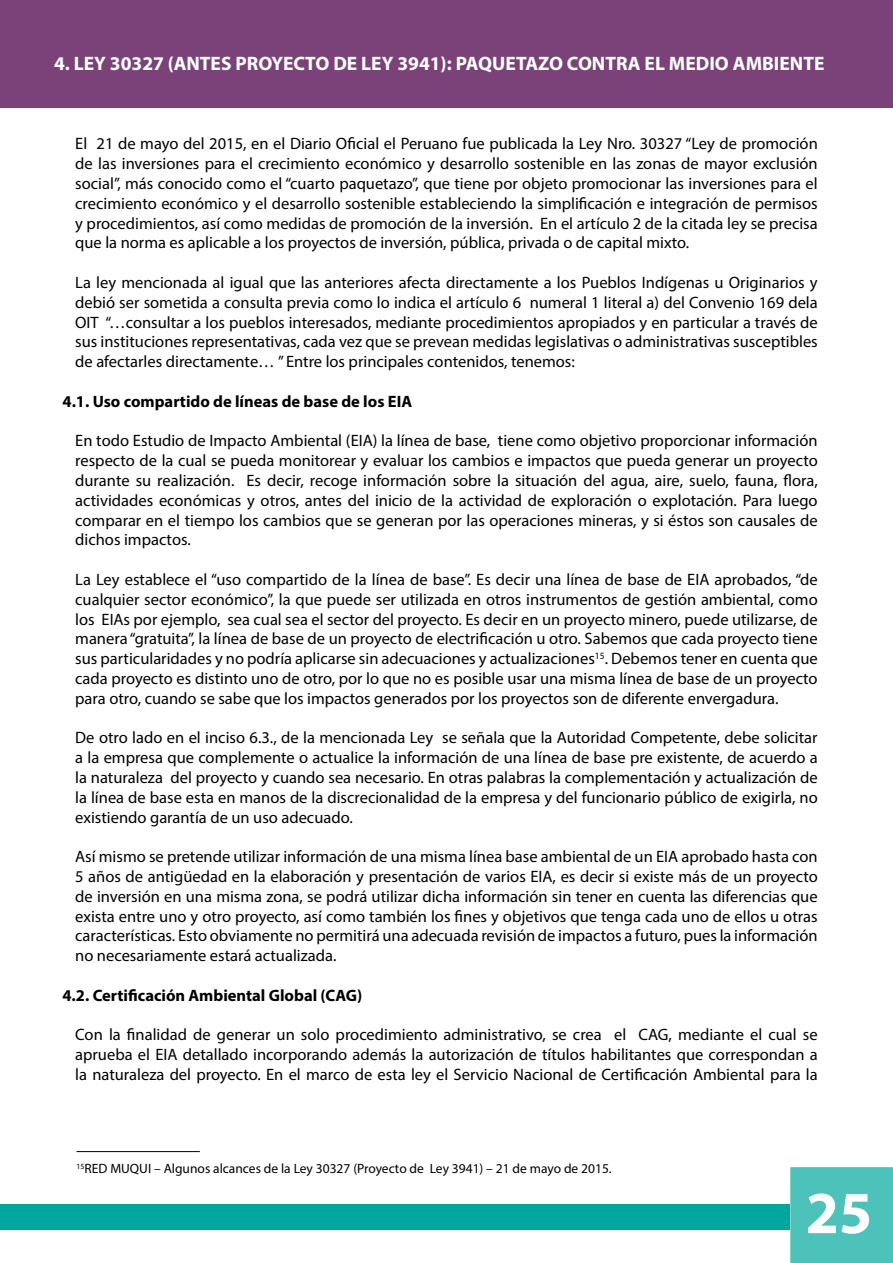
<style>
.page{position:relative;width:893px;height:1263px;background:#fff}
.page>*{position:absolute;margin:0;border:0;box-sizing:border-box;transform-origin:0 0}
.t1{font:700 60px "Myriad Pro";color:#fff}
.t2{font:700 19.5px "Myriad Pro";color:#fff}
.t3{font:16.5px/19.8px "Myriad Pro";color:#000;text-align:justify}
.t4{font:700 16.5px "Myriad Pro";color:#000}
.t5{font:13.5px "Myriad Pro";color:#000}
</style>
<div class="page">
<div style="left:0;top:1204px;width:790px;height:26px;background:#00a79e"></div>
<div style="left:790px;top:1167px;width:103px;height:96px;background:#4dc2bb"></div>
<div style="left:0;top:0;width:893px;height:107px;background:#7a4278"></div>
<hr style="left:77px;top:1151px;width:123px;height:1px;background:#000">
<p class="t2" style="left:54px;top:51px;width:772px">4. LEY 30327 (ANTES PROYECTO DE LEY 3941): PAQUETAZO CONTRA EL MEDIO AMBIENTE</p>
<p class="t3" style="left:75px;top:134px;width:744px">El 21 de mayo del 2015, en el Diario Oficial el Peruano fue publicada la Ley Nro. 30327 “Ley de promoción de las inversiones para el crecimiento económico y desarrollo sostenible en las zonas de mayor exclusión social”, más conocido como el “cuarto paquetazo”, que tiene por objeto promocionar las inversiones para el crecimiento económico y el desarrollo sostenible estableciendo la simplificación e integración de permisos y procedimientos, así como medidas de promoción de la inversión. En el artículo 2 de la citada ley se precisa que la norma es aplicable a los proyectos de inversión, pública, privada o de capital mixto.</p>
<p class="t3" style="left:75px;top:272px;width:744px">La ley mencionada al igual que las anteriores afecta directamente a los Pueblos Indígenas u Originarios y debió ser sometida a consulta previa como lo indica el artículo 6 numeral 1 literal a) del Convenio 169 dela OIT “…consultar a los pueblos interesados, mediante procedimientos apropiados y en particular a través de sus instituciones representativas, cada vez que se prevean medidas legislativas o administrativas susceptibles de afectarles directamente… ” Entre los principales contenidos, tenemos:</p>
<p class="t4" style="left:63px;top:390px;width:351px">4.1. Uso compartido de líneas de base de los EIA</p>
<p class="t3" style="left:75px;top:431px;width:744px">En todo Estudio de Impacto Ambiental (EIA) la línea de base, tiene como objetivo proporcionar información respecto de la cual se pueda monitorear y evaluar los cambios e impactos que pueda generar un proyecto durante su realización. Es decir, recoge información sobre la situación del agua, aire, suelo, fauna, flora, actividades económicas y otros, antes del inicio de la actividad de exploración o explotación. Para luego comparar en el tiempo los cambios que se generan por las operaciones mineras, y si éstos son causales de dichos impactos.</p>
<p class="t3" style="left:75px;top:569px;width:744px">La Ley establece el “uso compartido de la línea de base”. Es decir una línea de base de EIA aprobados, “de cualquier sector económico”, la que puede ser utilizada en otros instrumentos de gestión ambiental, como los EIAs por ejemplo, sea cual sea el sector del proyecto. Es decir en un proyecto minero, puede utilizarse, de manera “gratuita”, la línea de base de un proyecto de electrificación u otro. Sabemos que cada proyecto tiene sus particularidades y no podría aplicarse sin adecuaciones y actualizaciones<sup>15</sup>. Debemos tener en cuenta que cada proyecto es distinto uno de otro, por lo que no es posible usar una misma línea de base de un proyecto para otro, cuando se sabe que los impactos generados por los proyectos son de diferente envergadura.</p>
<p class="t3" style="left:75px;top:728px;width:744px">De otro lado en el inciso 6.3., de la mencionada Ley se señala que la Autoridad Competente, debe solicitar a la empresa que complemente o actualice la información de una línea de base pre existente, de acuerdo a la naturaleza del proyecto y cuando sea necesario. En otras palabras la complementación y actualización de la línea de base esta en manos de la discrecionalidad de la empresa y del funcionario público de exigirla, no existiendo garantía de un uso adecuado.</p>
<p class="t3" style="left:75px;top:846px;width:744px">Así mismo se pretende utilizar información de una misma línea base ambiental de un EIA aprobado hasta con 5 años de antigüedad en la elaboración y presentación de varios EIA, es decir si existe más de un proyecto de inversión en una misma zona, se podrá utilizar dicha información sin tener en cuenta las diferencias que exista entre uno y otro proyecto, así como también los fines y objetivos que tenga cada uno de ellos u otras características. Esto obviamente no permitirá una adecuada revisión de impactos a futuro, pues la información no necesariamente estará actualizada.</p>
<p class="t4" style="left:62px;top:984px;width:301px">4.2. Certificación Ambiental Global (CAG)</p>
<p class="t3" style="left:75px;top:1025px;width:744px">Con la finalidad de generar un solo procedimiento administrativo, se crea el CAG, mediante el cual se aprueba el EIA detallado incorporando además la autorización de títulos habilitantes que correspondan a la naturaleza del proyecto. En el marco de esta ley el Servicio Nacional de Certificación Ambiental para la</p>
<p class="t5" style="left:77px;top:1160px;width:537px"><sup>15</sup>RED MUQUI – Algunos alcances de la Ley 30327 (Proyecto de Ley 3941) – 21 de mayo de 2015.</p>
<h1 class="t1" style="left:806px;top:1174px;width:68px">25</h1>
</div>
